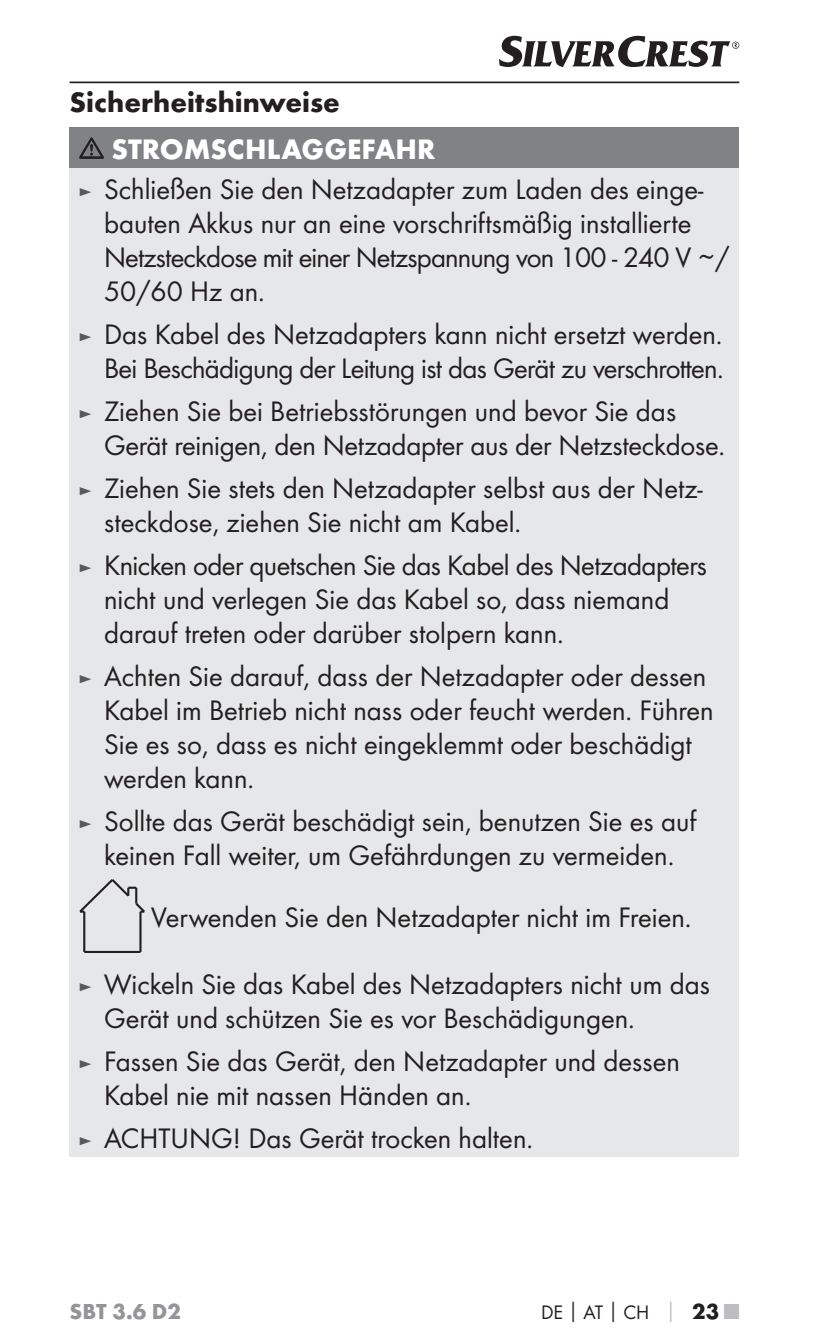
<style>
.page{position:relative;width:828px;height:1339px;background:#fff}
.page>*{position:absolute;margin:0;border:0;box-sizing:border-box;transform-origin:0 0}
.t1{font:29.25px/33.8px "Futura Boo";color:#231f20}
.t2{font:29.25px/33.8px "Futura Boo";letter-spacing:-.025em;color:#231f20;text-align:right}
.t3{font:700 29.25px "Futura";color:#231f20}
.t4{font:700 29.25px "Futura";color:#fff}
.t5{font:700 22.5px "Futura";color:#939598}
.t6{font:20.25px "Futura Boo";color:#231f20}
.s1{font-size:20.25px;color:#58595b}
.s2{font-family:"Futura";font-weight:700}
.s3{font-family:"Futura";font-weight:700;color:#bbbdc0}
.s4{font-family:"Futura";font-weight:700;font-size:22.5px}
.s5{font-family:"Futura";font-weight:700;font-size:22.5px;color:#bbbdc0}
</style>
<div class="page">
<hr style="left:70px;top:81px;width:669px;height:2px;background:#231f20">
<svg style="left:499px;top:36px;width:240px;height:31px"></svg>
<div style="left:70px;top:127px;width:669px;height:41px;background:#808285"></div>
<div style="left:70px;top:168px;width:669px;height:988px;background:#e6e7e8"></div>
<svg style="left:79px;top:137px;width:25px;height:22px"></svg>
<hr style="left:139px;top:911px;width:3px;height:40px;background:#231f20">
<hr style="left:83px;top:911px;width:2px;height:40px;background:#231f20">
<hr style="left:84px;top:950px;width:56px;height:2px;background:#231f20">
<svg style="left:79px;top:879px;width:66px;height:35px"></svg>
<p class="t3" style="left:70px;top:91px;width:272px">Sicherheitshinweise</p>
<p class="t4" style="left:111px;top:138px;width:326px">STROMSCHLAGGEFAHR</p>
<p class="t1" style="left:104px;top:174px;width:627px;text-indent:-26px"><span class="s1">►</span> Schließen Sie den Netzadapter zum Laden des einge&shy;bauten Akkus nur an eine vorschriftsmäßig installierte Netzsteckdose mit einer Netzspannung von 100 - 240 V ~/ 50/60 Hz an.</p>
<p class="t2" style="left:79px;top:319px;width:647px"><span class="s1">►</span> Das Kabel des Netzadapters kann nicht ersetzt werden.<br>Bei Beschädigung der Leitung ist das Gerät zu verschrotten.</p>
<p class="t1" style="left:104px;top:396px;width:622px;text-indent:-26px"><span class="s1">►</span> Ziehen Sie bei Betriebsstörungen und bevor Sie das<br>Gerät reinigen, den Netzadapter aus der Netzsteckdose.</p>
<p class="t1" style="left:104px;top:473px;width:600px;text-indent:-26px"><span class="s1">►</span> Ziehen Sie stets den Netzadapter selbst aus der Netz&shy;steckdose, ziehen Sie nicht am Kabel.</p>
<p class="t1" style="left:104px;top:550px;width:605px;text-indent:-26px"><span class="s1">►</span> Knicken oder quetschen Sie das Kabel des Netzadapters nicht und verlegen Sie das Kabel so, dass niemand darauf treten oder darüber stolpern kann.</p>
<p class="t1" style="left:104px;top:661px;width:611px;text-indent:-26px"><span class="s1">►</span> Achten Sie darauf, dass der Netzadapter oder dessen Kabel im Betrieb nicht nass oder feucht werden. Führen Sie es so, dass es nicht eingeklemmt oder beschädigt werden kann.</p>
<p class="t1" style="left:79px;top:805px;width:619px;text-align:center"><span class="s1">►</span> Sollte das Gerät beschädigt sein, benutzen Sie es auf keinen Fall weiter, um Gefährdungen zu vermeiden.</p>
<p class="t1" style="left:151px;top:901px;width:542px">Verwenden Sie den Netzadapter nicht im Freien.</p>
<p class="t1" style="left:104px;top:968px;width:607px;text-indent:-26px"><span class="s1">►</span> Wickeln Sie das Kabel des Netzadapters nicht um das<br>Gerät und schützen Sie es vor Beschädigungen.</p>
<p class="t1" style="left:104px;top:1045px;width:577px;text-indent:-26px"><span class="s1">►</span> Fassen Sie das Gerät, den Netzadapter und dessen<br>Kabel nie mit nassen Händen an.</p>
<p class="t1" style="left:79px;top:1122px;width:456px"><span class="s1">►</span> ACHTUNG! Das Gerät trocken halten.</p>
<p class="t5" style="left:70px;top:1302px;width:113px">SBT 3.6 D2</p>
<p class="t6" style="left:541px;top:1302px;width:200px">DE<span class="s2">│</span>AT<span class="s2">│</span>CH <span class="s3">│</span> <span class="s4">23</span> <span class="s5">■</span></p>
</div>
